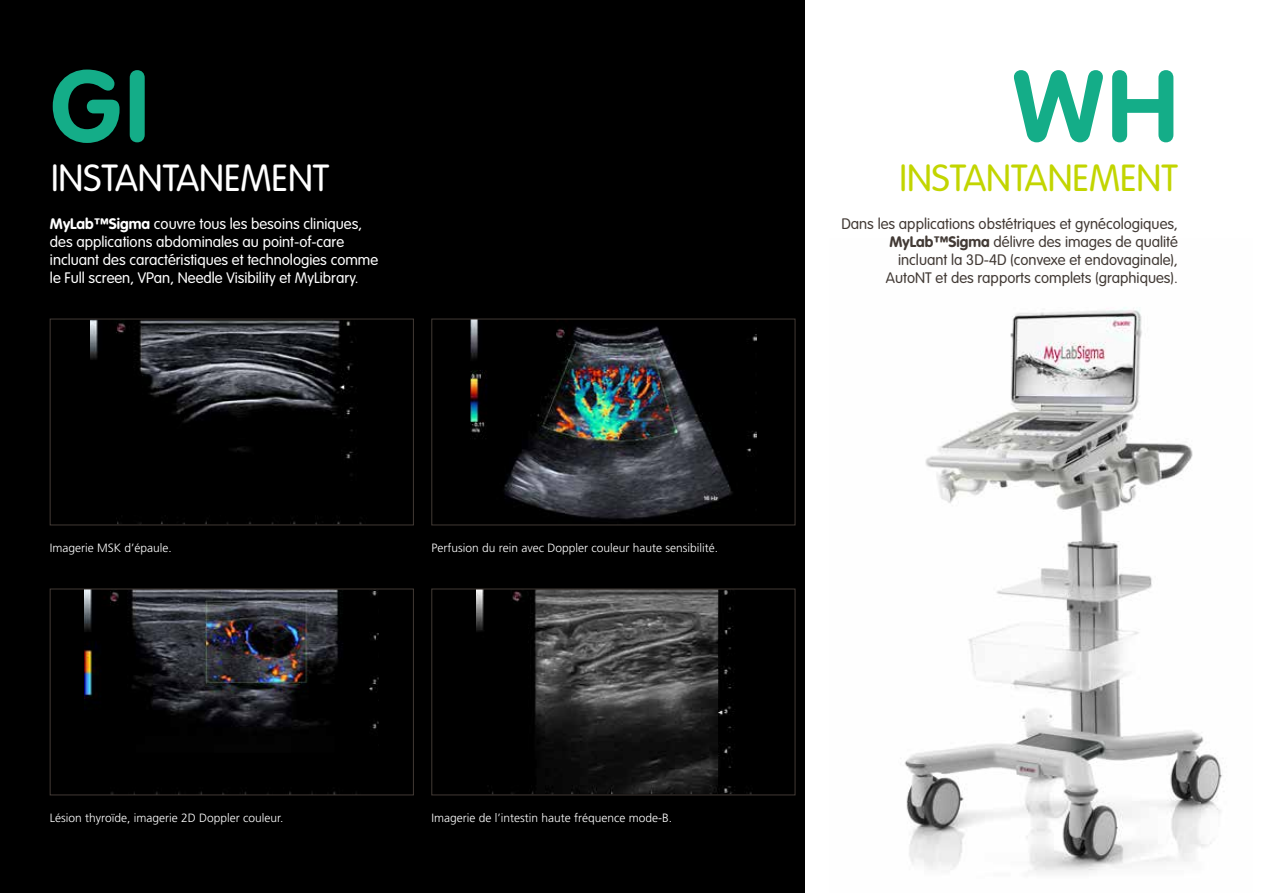
<style>
.page{position:relative;width:1263px;height:893px;background:#fff}
.page>*{position:absolute;margin:0;border:0;box-sizing:border-box;transform-origin:0 0}
.t1{font:700 99.75px "VAG Rounded";color:#14ad88}
.t2{font:300 37.2px "VAG Rounded";color:#fff}
.t3{font:300 37.2px "VAG Rounded";color:#c2d500}
.t4{font:300 15px/18px "VAG Rounded";color:#fff}
.t5{font:300 15px/18px "VAG Rounded";color:#423a35;text-align:right}
.t6{font:300 12px "Frutiger";color:#fff}
.s1{font-weight:700}
</style>
<div class="page">
<img style="left:904px;top:307px;width:320px;height:566px">
<div style="left:0;top:0;width:804px;height:893px;background:#000"></div>
<img style="left:90px;top:321px;width:272px;height:202px">
<div style="left:50px;top:319px;width:364px;height:206px;border:1px solid #423a35"></div>
<img style="left:470px;top:321px;width:287px;height:198px">
<div style="left:432px;top:319px;width:363px;height:206px;border:1px solid #423a35"></div>
<img style="left:85px;top:591px;width:294px;height:202px">
<div style="left:50px;top:589px;width:364px;height:206px;border:1px solid #423a35"></div>
<img style="left:476px;top:591px;width:276px;height:202px">
<div style="left:432px;top:589px;width:363px;height:206px;border:1px solid #423a35"></div>
<h1 class="t1" style="left:51px;top:48px;width:100px">GI</h1>
<h1 class="t1" style="left:1013px;top:48px;width:166px">WH</h1>
<h2 class="t2" style="left:51px;top:157px;width:280px">INSTANTANEMENT</h2>
<h2 class="t3" style="left:899px;top:157px;width:280px">INSTANTANEMENT</h2>
<p class="t4" style="left:50px;top:216px;width:330px"><span class="s1">MyLab™Sigma</span> couvre tous les besoins cliniques, des applications abdominales au point-of-care incluant des caractéristiques et technologies comme le Full screen, VPan, Needle Visibility et MyLibrary.</p>
<p class="t5" style="left:841px;top:216px;width:338px">Dans les applications obstétriques et gynécologiques, <span class="s1">MyLab™Sigma</span> délivre des images de qualité incluant la 3D-4D (convexe et endovaginale),<br>AutoNT et des rapports complets (graphiques).</p>
<p class="t6" style="left:50px;top:541px;width:124px">Imagerie MSK d’épaule.</p>
<p class="t6" style="left:432px;top:541px;width:288px">Perfusion du rein avec Doppler couleur haute sensibilité.</p>
<p class="t6" style="left:50px;top:811px;width:235px">Lésion thyroïde, imagerie 2D Doppler couleur.</p>
<p class="t6" style="left:432px;top:811px;width:242px">Imagerie de l’intestin haute fréquence mode-B.</p>
</div>
